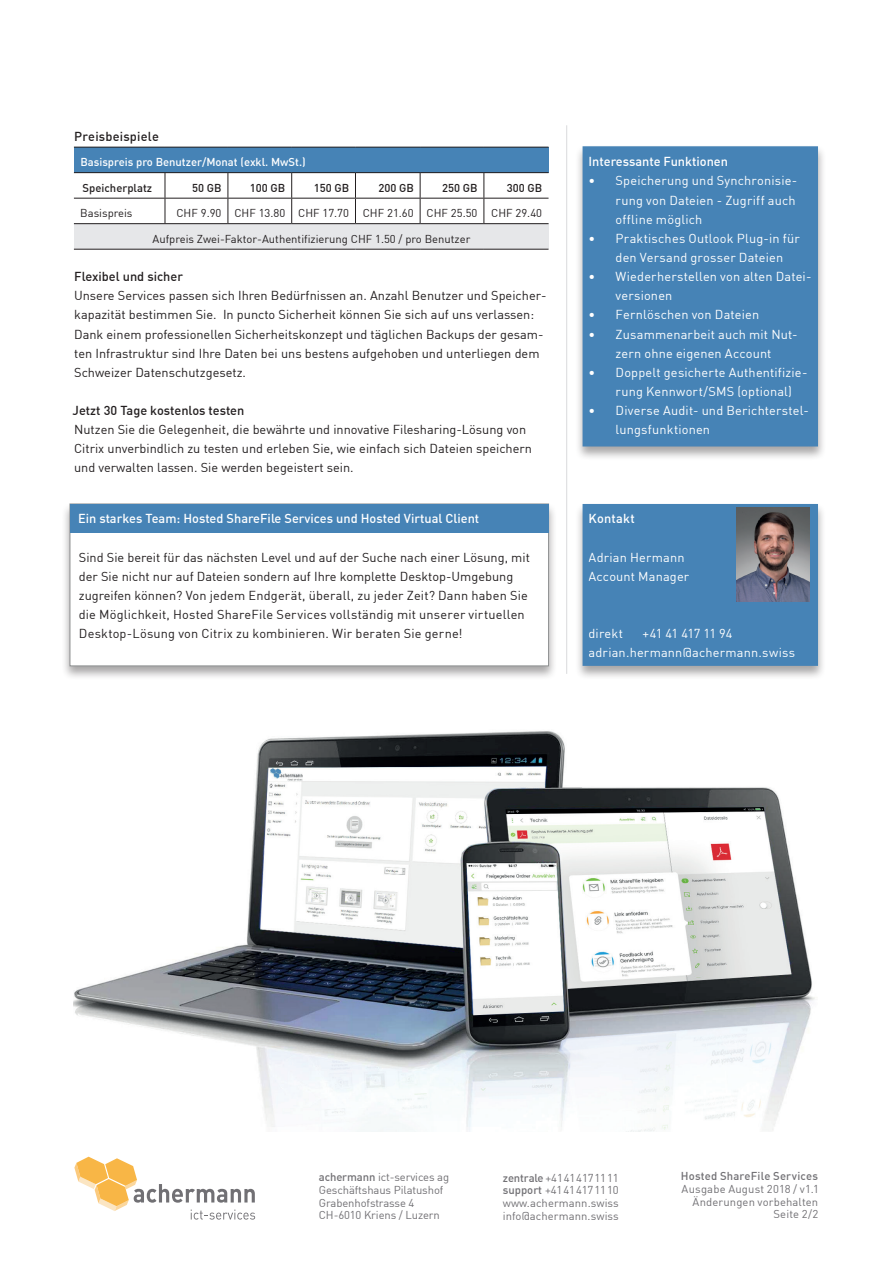
<style>
.page{position:relative;width:893px;height:1263px;background:#fff}
.page>*{position:absolute;margin:0;border:0;box-sizing:border-box;transform-origin:0 0}
.t1{font:12.75px/19.2px "DIN";color:#231f20}
.t2{font:12.75px/19.2px "DIN";letter-spacing:.015em;color:#fff}
.t3{font:500 12.75px "DIN";color:#fff}
.t4{font:500 12.75px "DIN";color:#231f20}
.t5{font:11.25px/12.8px "DIN";letter-spacing:-.01em;color:#717074;text-align:justify}
.t6{font:11.25px "DIN";color:#231f20}
.t7{font:11.25px/12.8px "DIN";letter-spacing:.01em;color:#717074;text-align:right}
.t8{font:500 11.25px "DIN";color:#231f20}
.t9{font:500 11.25px "DIN";color:#fff}
.t10{font:500 11.25px "DIN";letter-spacing:.015em;color:#717074}
.s1{font-weight:500}
</style>
<div class="page">
<div style="left:74px;top:147px;width:475px;height:26px;background:#4683b6"></div>
<div style="left:74px;top:224px;width:475px;height:25px;background:#e6e7e9"></div>
<hr style="left:74px;top:147px;width:91px;height:1px;background:#231f20">
<hr style="left:165px;top:147px;width:63px;height:1px;background:#231f20">
<hr style="left:228px;top:147px;width:64px;height:1px;background:#231f20">
<hr style="left:292px;top:147px;width:63px;height:1px;background:#231f20">
<hr style="left:355px;top:147px;width:65px;height:1px;background:#231f20">
<hr style="left:420px;top:147px;width:64px;height:1px;background:#231f20">
<hr style="left:484px;top:147px;width:65px;height:1px;background:#231f20">
<hr style="left:74px;top:172px;width:91px;height:1px;background:#231f20">
<hr style="left:165px;top:172px;width:63px;height:1px;background:#231f20">
<hr style="left:228px;top:172px;width:64px;height:1px;background:#231f20">
<hr style="left:292px;top:172px;width:63px;height:1px;background:#231f20">
<hr style="left:355px;top:172px;width:65px;height:1px;background:#231f20">
<hr style="left:420px;top:172px;width:64px;height:1px;background:#231f20">
<hr style="left:484px;top:172px;width:65px;height:1px;background:#231f20">
<hr style="left:74px;top:198px;width:91px;height:1px;background:#231f20">
<hr style="left:165px;top:198px;width:63px;height:1px;background:#231f20">
<svg style="left:165px;top:173px;width:1px;height:50px"></svg>
<hr style="left:228px;top:198px;width:64px;height:1px;background:#231f20">
<svg style="left:228px;top:173px;width:1px;height:50px"></svg>
<hr style="left:292px;top:198px;width:63px;height:1px;background:#231f20">
<svg style="left:291px;top:173px;width:1px;height:50px"></svg>
<hr style="left:355px;top:198px;width:65px;height:1px;background:#231f20">
<svg style="left:355px;top:173px;width:1px;height:50px"></svg>
<hr style="left:420px;top:198px;width:64px;height:1px;background:#231f20">
<svg style="left:420px;top:173px;width:1px;height:50px"></svg>
<hr style="left:484px;top:198px;width:65px;height:1px;background:#231f20">
<svg style="left:483px;top:173px;width:1px;height:50px"></svg>
<hr style="left:74px;top:223px;width:91px;height:1px;background:#231f20">
<hr style="left:165px;top:223px;width:63px;height:1px;background:#231f20">
<hr style="left:228px;top:223px;width:64px;height:1px;background:#231f20">
<hr style="left:292px;top:223px;width:63px;height:1px;background:#231f20">
<hr style="left:355px;top:223px;width:65px;height:1px;background:#231f20">
<hr style="left:420px;top:223px;width:64px;height:1px;background:#231f20">
<hr style="left:484px;top:223px;width:65px;height:1px;background:#231f20">
<hr style="left:74px;top:249px;width:91px;height:1px;background:#231f20">
<hr style="left:165px;top:249px;width:63px;height:1px;background:#231f20">
<hr style="left:228px;top:249px;width:64px;height:1px;background:#231f20">
<hr style="left:292px;top:249px;width:63px;height:1px;background:#231f20">
<hr style="left:355px;top:249px;width:65px;height:1px;background:#231f20">
<hr style="left:420px;top:249px;width:64px;height:1px;background:#231f20">
<hr style="left:484px;top:249px;width:65px;height:1px;background:#231f20">
<div style="left:575px;top:502px;width:251px;height:178px;background:#231f20;opacity:.4"></div>
<div style="left:586px;top:507px;width:229px;height:156px;background:#4683b6"></div>
<div style="left:583px;top:504px;width:235px;height:162px;border:6px solid #4683b6"></div>
<img style="left:737px;top:508px;width:73px;height:94px">
<img style="left:74px;top:731px;width:741px;height:400px">
<svg style="left:74px;top:1157px;width:181px;height:62px"></svg>
<div style="left:575px;top:144px;width:251px;height:317px;background:#231f20;opacity:.4"></div>
<div style="left:586px;top:149px;width:229px;height:294px;background:#4683b6"></div>
<div style="left:583px;top:146px;width:235px;height:300px;border:6px solid #4683b6"></div>
<div style="left:61px;top:502px;width:496px;height:179px;background:#231f20;opacity:.4"></div>
<div style="left:70px;top:504px;width:479px;height:162px;background:#fff"></div>
<div style="left:70px;top:504px;width:479px;height:29px;background:#4683b6"></div>
<hr style="left:566px;top:125px;width:1px;height:549px;background:#d9dadc">
<p class="t4" style="left:74px;top:128px;width:86px">Preisbeispiele</p>
<p class="t9" style="left:80px;top:155px;width:227px">Basispreis pro Benutzer/Monat (exkl. MwSt.)</p>
<p class="t8" style="left:83px;top:181px;width:71px">Speicherplatz</p>
<p class="t8" style="left:192px;top:181px;width:31px">50 GB</p>
<p class="t8" style="left:250px;top:181px;width:37px">100 GB</p>
<p class="t8" style="left:314px;top:181px;width:37px">150 GB</p>
<p class="t8" style="left:378px;top:181px;width:37px">200 GB</p>
<p class="t8" style="left:442px;top:181px;width:37px">250 GB</p>
<p class="t8" style="left:507px;top:181px;width:37px">300 GB</p>
<p class="t6" style="left:80px;top:206px;width:54px">Basispreis</p>
<p class="t6" style="left:176px;top:206px;width:367px">CHF 9.90 CHF 13.80 CHF 17.70 CHF 21.60 CHF 25.50 CHF 29.40</p>
<p class="t6" style="left:153px;top:232px;width:319px">Aufpreis Zwei-Faktor-Authentifizierung CHF 1.50 / pro Benutzer</p>
<p class="t4" style="left:74px;top:268px;width:110px">Flexibel und sicher</p>
<p class="t1" style="left:74px;top:286px;width:474px">Unsere Services passen sich Ihren Bedürfnissen an. Anzahl Benutzer und Speicher&shy;kapazität bestimmen Sie. In puncto Sicherheit können Sie sich auf uns verlassen:<br>Dank einem professionellen Sicherheitskonzept und täglichen Backups der gesam&shy;ten Infrastruktur sind Ihre Daten bei uns bestens aufgehoben und unterliegen dem Schweizer Datenschutzgesetz.</p>
<p class="t4" style="left:73px;top:402px;width:173px">Jetzt 30 Tage kostenlos testen</p>
<p class="t1" style="left:74px;top:420px;width:459px">Nutzen Sie die Gelegenheit, die bewährte und innovative Filesharing-Lösung von<br>Citrix unverbindlich zu testen und erleben Sie, wie einfach sich Dateien speichern und verwalten lassen. Sie werden begeistert sein.</p>
<p class="t3" style="left:78px;top:511px;width:403px">Ein starkes Team: Hosted ShareFile Services und Hosted Virtual Client</p>
<p class="t1" style="left:79px;top:547px;width:453px">Sind Sie bereit für das nächsten Level und auf der Suche nach einer Lösung, mit der Sie nicht nur auf Dateien sondern auf Ihre komplette Desktop-Umgebung zugreifen können? Von jedem Endgerät, überall, zu jeder Zeit? Dann haben Sie die Möglichkeit, Hosted ShareFile Services vollständig mit unserer virtuellen Desktop-Lösung von Citrix zu kombinieren. Wir beraten Sie gerne!</p>
<p class="t3" style="left:589px;top:154px;width:141px">Interessante Funktionen</p>
<p class="t2" style="left:616px;top:171px;width:183px;text-align:justify;text-indent:-27px">• Speicherung und Synchronisie&shy;rung von Dateien - Zugriff auch offline möglich</p>
<p class="t2" style="left:616px;top:228px;width:186px;text-indent:-27px">• Praktisches Outlook Plug-in für den Versand grosser Dateien</p>
<p class="t2" style="left:616px;top:267px;width:197px;text-indent:-27px">• Wiederherstellen von alten Datei&shy;versionen</p>
<p class="t2" style="left:589px;top:305px;width:172px">• Fernlöschen von Dateien</p>
<p class="t2" style="left:589px;top:324px;width:211px;text-align:center">• Zusammenarbeit auch mit Nut&shy;zern ohne eigenen Account</p>
<p class="t2" style="left:616px;top:362px;width:193px;text-indent:-27px">• Doppelt gesicherte Authentifizie&shy;rung Kennwort/SMS (optional)</p>
<p class="t2" style="left:616px;top:401px;width:195px;text-indent:-27px">• Diverse Audit- und Berichterstel&shy;lungsfunktionen</p>
<p class="t3" style="left:589px;top:511px;width:48px">Kontakt</p>
<p class="t2" style="left:589px;top:547px;width:102px">Adrian Hermann<br>Account Manager</p>
<p class="t2" style="left:589px;top:624px;width:208px;text-indent:54px">+41 41 417 11 94 adrian.hermann@achermann.swiss</p>
<p class="t2" style="left:589px;top:624px;width:36px">direkt</p>
<p class="t5" style="left:319px;top:1170px;width:132px;text-align:left"><span class="s1">achermann</span> ict-services ag<br>Geschäftshaus Pilatushof<br>Grabenhofstrasse 4<br>CH-6010 Kriens / Luzern</p>
<p class="t5" style="left:503px;top:1171px;width:117px"><span class="s1">zentrale</span> +41 41 417 11 11 <span class="s1">support</span> +41 41 417 11 10 www.achermann.swiss info@achermann.swiss</p>
<p class="t10" style="left:681px;top:1169px;width:139px">Hosted ShareFile Services</p>
<p class="t7" style="left:682px;top:1182px;width:139px">Ausgabe August 2018 / v1.1<br>Änderungen vorbehalten<br>Seite 2/2</p>
</div>
